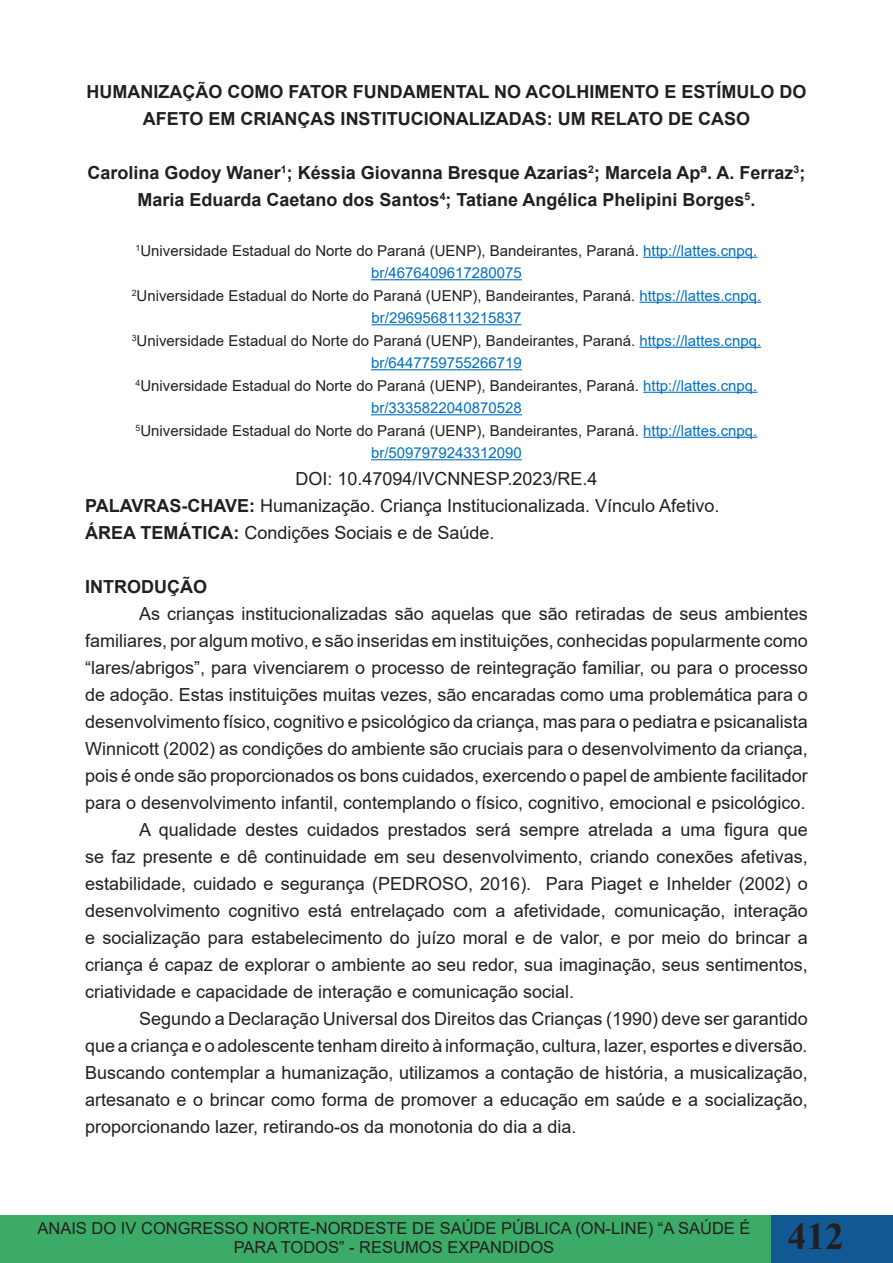
<style>
.page{position:relative;width:893px;height:1263px;background:#fff}
.page>*{position:absolute;margin:0;border:0;box-sizing:border-box;transform-origin:0 0}
.t1{font:700 37.5px "Times New Roman";color:#231f20}
.t2{font:18px/27px "Arial";color:#231f20;text-align:justify}
.t3{font:700 18px/27px "Arial";color:#231f20;text-align:center}
.t4{font:16.5px/19.5px "Arial";color:#231f20;text-align:center}
.t5{font:15px/22.5px "Arial";color:#231f20;text-align:center}
.s1{color:#0070c0}
.s2{font-weight:700}
.s3{font-style:italic}
</style>
<div class="page">
<div style="left:0;top:1215px;width:893px;height:48px;background:#3dab68"></div>
<div style="left:771px;top:1215px;width:122px;height:48px;background:#125994"></div>
<hr style="left:892px;top:1215px;width:1px;height:48px;background:#3dab68">
<hr style="left:643px;top:257px;width:114px;height:1px;background:#0070c0">
<hr style="left:371px;top:279px;width:151px;height:1px;background:#0070c0">
<hr style="left:639px;top:302px;width:122px;height:1px;background:#0070c0">
<hr style="left:372px;top:324px;width:149px;height:1px;background:#0070c0">
<hr style="left:639px;top:347px;width:122px;height:1px;background:#0070c0">
<hr style="left:371px;top:369px;width:151px;height:1px;background:#0070c0">
<hr style="left:643px;top:392px;width:114px;height:1px;background:#0070c0">
<hr style="left:371px;top:414px;width:151px;height:1px;background:#0070c0">
<hr style="left:643px;top:437px;width:114px;height:1px;background:#0070c0">
<hr style="left:371px;top:459px;width:151px;height:1px;background:#0070c0">
<p class="t3" style="left:87px;top:79px;width:721px">HUMANIZAÇÃO COMO FATOR FUNDAMENTAL NO ACOLHIMENTO E ESTÍMULO DO<br>AFETO EM CRIANÇAS INSTITUCIONALIZADAS: UM RELATO DE CASO</p>
<p class="t3" style="left:88px;top:160px;width:719px">Carolina Godoy Waner<sup>1</sup>; Késsia Giovanna Bresque Azarias<sup>2</sup>; Marcela Apª. A. Ferraz<sup>3</sup>;<br>Maria Eduarda Caetano dos Santos<sup>4</sup>; Tatiane Angélica Phelipini Borges<sup>5</sup>.</p>
<p class="t5" style="left:132px;top:239px;width:631px"><sup>1</sup>Universidade Estadual do Norte do Paraná (UENP), Bandeirantes, Paraná. <span class="s1">http://lattes.cnpq. br/4676409617280075<br></span><sup>2</sup>Universidade Estadual do Norte do Paraná (UENP), Bandeirantes, Paraná. <span class="s1">https://lattes.cnpq. br/2969568113215837<br></span><sup>3</sup>Universidade Estadual do Norte do Paraná (UENP), Bandeirantes, Paraná. <span class="s1">https://lattes.cnpq. br/6447759755266719<br></span><sup>4</sup>Universidade Estadual do Norte do Paraná (UENP), Bandeirantes, Paraná. <span class="s1">http://lattes.cnpq. br/3335822040870528<br></span><sup>5</sup>Universidade Estadual do Norte do Paraná (UENP), Bandeirantes, Paraná. <span class="s1">http://lattes.cnpq. br/5097979243312090</span></p>
<p class="t2" style="left:296px;top:465px;width:303px">DOI: 10.47094/IVCNNESP.2023/RE.4</p>
<p class="t2" style="left:85px;top:492px;width:636px"><span class="s2">PALAVRAS-CHAVE:</span> Humanização. Criança Institucionalizada. Vínculo Afetivo.</p>
<p class="t2" style="left:85px;top:519px;width:411px"><span class="s2">ÁREA TEMÁTICA:</span> Condições Sociais e de Saúde.</p>
<p class="t3" style="left:85px;top:574px;width:123px">INTRODUÇÃO</p>
<p class="t2" style="left:85px;top:600px;width:724px;text-indent:54px">As crianças institucionalizadas são aquelas que são retiradas de seus ambientes familiares, por algum motivo, e são inseridas em instituições, conhecidas popularmente como “lares/abrigos”, para vivenciarem o processo de reintegração familiar, ou para o processo de adoção. Estas instituições muitas vezes, são encaradas como uma problemática para o desenvolvimento físico, cognitivo e psicológico da criança, mas para o pediatra e psicanalista Winnicott (2002) as condições do ambiente são cruciais para o desenvolvimento da criança, pois é onde são proporcionados os bons cuidados, exercendo o papel de ambiente facilitador para o desenvolvimento infantil, contemplando o físico, cognitivo, emocional e psicológico.</p>
<p class="t2" style="left:85px;top:816px;width:724px;text-indent:54px">A qualidade destes cuidados prestados será sempre atrelada a uma figura que se faz presente e dê continuidade em seu desenvolvimento, criando conexões afetivas, estabilidade, cuidado e segurança (PEDROSO, 2016). Para Piaget e Inhelder (2002) o desenvolvimento cognitivo está entrelaçado com a afetividade, comunicação, interação e socialização para estabelecimento do juízo moral e de valor, e por meio do brincar a criança é capaz de explorar o ambiente ao seu redor, sua imaginação, seus sentimentos, criatividade e capacidade de interação e comunicação social.</p>
<p class="t2" style="left:85px;top:1005px;width:724px;text-indent:54px">Segundo a Declaração Universal dos Direitos das Crianças (1990) deve ser garantido que a criança e o adolescente tenham direito à informação, cultura, lazer, esportes e diversão<span class="s3">.<br></span>Buscando contemplar a humanização, utilizamos a contação de história, a musicalização, artesanato e o brincar como forma de promover a educação em saúde e a socialização, proporcionando lazer, retirando-os da monotonia do dia a dia.</p>
<p class="t4" style="left:37px;top:1218px;width:714px">ANAIS DO IV CONGRESSO NORTE-NORDESTE DE SAÚDE PÚBLICA (ON-LINE) “A SAÚDE É<br>PARA TODOS” - RESUMOS EXPANDIDOS</p>
<h1 class="t1" style="left:788px;top:1209px;width:58px">412</h1>
</div>
